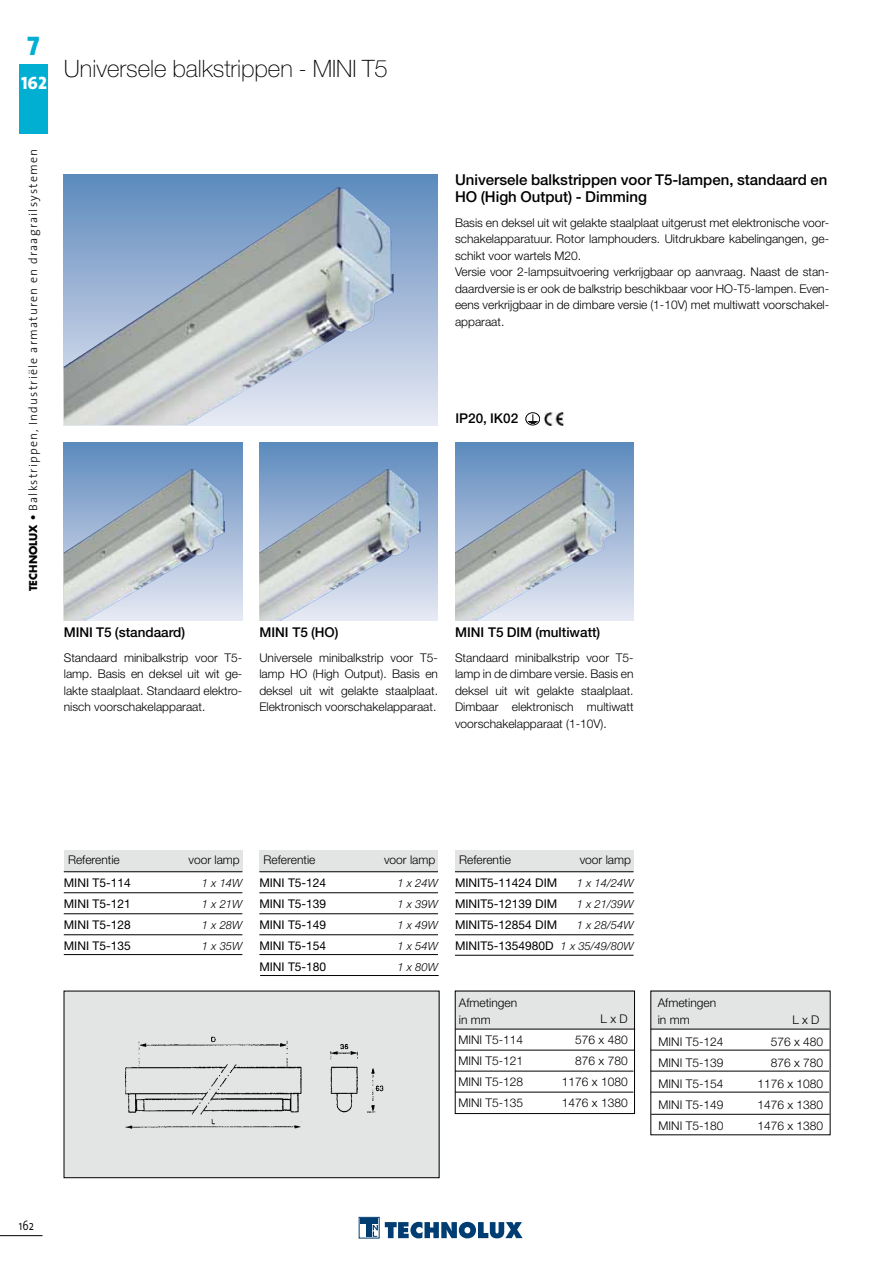
<style>
.page{position:relative;width:893px;height:1263px;background:#fff}
.page>*{position:absolute;margin:0;border:0;box-sizing:border-box;transform-origin:0 0}
.t1{font:27px "The Sans Extra Bold Caps";color:#00afd2}
.Normaal{font:100 24px "Helvetica Neue";color:#000}
.t2{font:18px "The Sans Extra Bold Caps";color:#fff}
.Titel{font:500 15px/16.5px "Helvetica Neue";color:#000}
.Titel_1{font:500 13.5px "Helvetica Neue";color:#000}
.Normaal-2{font:500 13.5px "Helvetica Neue";color:#000}
.Normaal-3{font:300 13.5px "The Sans";color:#000;scale:.8 1}
.Tekst{font:300 12px/16.5px "Helvetica Neue";color:#000;text-align:justify}
.Referentietekst{font:300 12px "Helvetica Neue";color:#000}
.Referentietekst-2{font:12px "Helvetica Neue";color:#000}
.t3{font:300 12px "The Sans";letter-spacing:.1em;color:#000}
.Referentietekst-3{font:italic 300 11.25px "Helvetica Neue";color:#000}
.s1{font-family:"Futura";font-weight:700;font-size:10.5px}
.s2{font-weight:300;font-style:italic;font-size:11.25px}
</style>
<div class="page">
<div style="left:19px;top:64px;width:29px;height:70px;background:#00afd2"></div>
<svg style="left:64px;top:174px;width:374px;height:251px;background:#a7b8cb"></svg>
<img style="left:246px;top:188px;width:90px;height:60px">
<svg style="left:64px;top:442px;width:178px;height:179px;background:#a7b9cd"></svg>
<img style="left:138px;top:469px;width:53px;height:35px">
<div style="left:64px;top:850px;width:178px;height:22px;background:#e3e4e4"></div>
<hr style="left:64px;top:871px;width:178px;height:1px;background:#000">
<hr style="left:64px;top:892px;width:178px;height:1px;background:#000">
<hr style="left:64px;top:913px;width:178px;height:1px;background:#000">
<hr style="left:64px;top:934px;width:178px;height:1px;background:#000">
<div style="left:259px;top:850px;width:179px;height:22px;background:#e3e4e4"></div>
<hr style="left:259px;top:871px;width:179px;height:1px;background:#000">
<hr style="left:259px;top:892px;width:179px;height:1px;background:#000">
<hr style="left:259px;top:913px;width:179px;height:1px;background:#000">
<hr style="left:259px;top:934px;width:179px;height:1px;background:#000">
<div style="left:455px;top:850px;width:179px;height:22px;background:#e3e4e4"></div>
<hr style="left:455px;top:871px;width:179px;height:1px;background:#000">
<hr style="left:455px;top:892px;width:179px;height:1px;background:#000">
<hr style="left:455px;top:913px;width:179px;height:1px;background:#000">
<hr style="left:455px;top:934px;width:179px;height:1px;background:#000">
<div style="left:64px;top:991px;width:375px;height:187px;background:#e3e4e4"></div>
<img style="left:125px;top:1036px;width:259px;height:93px">
<div style="left:64px;top:991px;width:375px;height:187px;border:1px solid #000"></div>
<div style="left:455px;top:991px;width:178px;height:38px;background:#e3e4e4"></div>
<div style="left:455px;top:991px;width:180px;height:123px;border:1px solid #000"></div>
<hr style="left:455px;top:1029px;width:180px;height:1px;background:#000">
<hr style="left:455px;top:1050px;width:179px;height:1px;background:#000">
<hr style="left:455px;top:1071px;width:178px;height:1px;background:#000">
<hr style="left:455px;top:1092px;width:178px;height:1px;background:#000">
<hr style="left:64px;top:954px;width:178px;height:1px;background:#000">
<hr style="left:259px;top:954px;width:179px;height:1px;background:#000">
<hr style="left:260px;top:975px;width:179px;height:1px;background:#000">
<div style="left:651px;top:991px;width:178px;height:38px;background:#e3e4e4"></div>
<hr style="left:651px;top:1029px;width:179px;height:1px;background:#000">
<hr style="left:651px;top:1050px;width:179px;height:1px;background:#000">
<hr style="left:651px;top:1071px;width:178px;height:1px;background:#000">
<hr style="left:651px;top:1092px;width:178px;height:1px;background:#000">
<hr style="left:651px;top:1114px;width:179px;height:1px;background:#000">
<hr style="left:455px;top:955px;width:179px;height:1px;background:#000">
<div style="left:526px;top:412px;width:14px;height:13px;border:1px solid #000;border-radius:50%"></div>
<svg style="left:528px;top:414px;width:10px;height:10px"></svg>
<img style="left:544px;top:412px;width:20px;height:13px">
<svg style="left:259px;top:442px;width:179px;height:179px;background:#a7b9cd"></svg>
<img style="left:333px;top:469px;width:53px;height:35px">
<svg style="left:455px;top:442px;width:179px;height:179px;background:#a7b9cd"></svg>
<img style="left:529px;top:469px;width:53px;height:35px">
<svg style="left:385px;top:1222px;width:138px;height:16px"></svg>
<div style="left:359px;top:1217px;width:20px;height:21px;border:1px solid #003d72"></div>
<svg style="left:360px;top:1218px;width:6px;height:6px"></svg>
<div style="left:366px;top:1218px;width:6px;height:19px;background:#003d72"></div>
<svg style="left:373px;top:1218px;width:5px;height:19px"></svg>
<hr style="left:0;top:1235px;width:43px;height:1px;background:#000">
<h1 class="t1" style="left:27px;top:23px;width:14px">7</h1>
<h3 class="t2" style="left:21px;top:67px;width:27px">162</h3>
<p class="Normaal" style="left:64px;top:55px;width:326px">Universele balkstrippen - MINI T5</p>
<p class="t3" style="left:23px;top:591px;width:444px;rotate:-90deg"><span class="s1">TECHNOLUX •</span> Balkstrippen, Industriële armaturen en draagrailsystemen</p>
<p class="Titel" style="left:455px;top:171px;width:374px">Universele balkstrippen voor T5-lampen, standaard en<br>HO (High Output) - Dimming</p>
<p class="Tekst" style="left:455px;top:214px;width:376px">Basis en deksel uit wit gelakte staalplaat uitgerust met elektronische voor&shy;schakelapparatuur. Rotor lamphouders. Uitdrukbare kabelingangen, ge&shy;schikt voor wartels M20.</p>
<p class="Tekst" style="left:455px;top:263px;width:376px">Versie voor 2-lampsuitvoering verkrijgbaar op aanvraag. Naast de stan&shy;daardversie is er ook de balkstrip beschikbaar voor HO-T5-lampen. Even&shy;eens verkrijgbaar in de dimbare versie (1-10V) met multiwatt voorschakel&shy;apparaat.</p>
<p class="Normaal-2" style="left:455px;top:410px;width:64px">IP20, IK02</p>
<p class="Titel_1" style="left:64px;top:624px;width:123px">MINI T5 (standaard)</p>
<p class="Tekst" style="left:64px;top:649px;width:180px">Standaard minibalkstrip voor T5- lamp. Basis en deksel uit wit ge&shy;lakte staalplaat. Standaard elektro&shy;nisch voorschakelapparaat.</p>
<p class="Titel_1" style="left:259px;top:624px;width:81px">MINI T5 (HO)</p>
<p class="Tekst" style="left:259px;top:649px;width:180px">Universele minibalkstrip voor T5- lamp HO (High Output). Basis en deksel uit wit gelakte staalplaat.<br>Elektronisch voorschakelapparaat.</p>
<p class="Titel_1" style="left:455px;top:624px;width:147px">MINI T5 DIM (multiwatt)</p>
<p class="Tekst" style="left:455px;top:649px;width:180px">Standaard minibalkstrip voor T5- lamp in de dimbare versie. Basis en deksel uit wit gelakte staalplaat.<br>Dimbaar elektronisch multiwatt voorschakelapparaat (1-10V).</p>
<p class="Tekst" style="left:68px;top:852px;width:53px">Referentie</p>
<p class="Tekst" style="left:188px;top:852px;width:53px">voor lamp</p>
<p class="Referentietekst-2" style="left:64px;top:875px;width:68px">MINI T5-114</p>
<p class="Referentietekst-3" style="left:202px;top:876px;width:42px">1 x 14W</p>
<p class="Referentietekst-2" style="left:64px;top:896px;width:68px">MINI T5-121</p>
<p class="Referentietekst-3" style="left:202px;top:897px;width:42px">1 x 21W</p>
<p class="Referentietekst-2" style="left:64px;top:917px;width:68px">MINI T5-128</p>
<p class="Referentietekst-3" style="left:202px;top:918px;width:42px">1 x 28W</p>
<p class="Referentietekst-2" style="left:64px;top:938px;width:68px">MINI T5-135</p>
<p class="Referentietekst-3" style="left:202px;top:939px;width:42px">1 x 35W</p>
<p class="Tekst" style="left:264px;top:852px;width:53px">Referentie</p>
<p class="Tekst" style="left:384px;top:852px;width:53px">voor lamp</p>
<p class="Tekst" style="left:459px;top:852px;width:53px">Referentie</p>
<p class="Tekst" style="left:580px;top:852px;width:53px">voor lamp</p>
<p class="Referentietekst-2" style="left:455px;top:875px;width:104px">MINIT5-11424 DIM</p>
<p class="Referentietekst-3" style="left:577px;top:876px;width:58px">1 x 14/24W</p>
<p class="Referentietekst-2" style="left:455px;top:896px;width:104px">MINIT5-12139 DIM</p>
<p class="Referentietekst-3" style="left:577px;top:897px;width:58px">1 x 21/39W</p>
<p class="Referentietekst-2" style="left:455px;top:917px;width:104px">MINIT5-12854 DIM</p>
<p class="Referentietekst-3" style="left:577px;top:918px;width:58px">1 x 28/54W</p>
<p class="Referentietekst-2" style="left:455px;top:938px;width:180px">MINIT5-1354980D <span class="s2">1 x 35/49/80W</span></p>
<p class="Referentietekst-2" style="left:259px;top:875px;width:68px">MINI T5-124</p>
<p class="Referentietekst-3" style="left:398px;top:876px;width:42px">1 x 24W</p>
<p class="Referentietekst-2" style="left:259px;top:896px;width:68px">MINI T5-139</p>
<p class="Referentietekst-3" style="left:398px;top:897px;width:42px">1 x 39W</p>
<p class="Referentietekst-2" style="left:259px;top:917px;width:68px">MINI T5-149</p>
<p class="Referentietekst-3" style="left:398px;top:918px;width:42px">1 x 49W</p>
<p class="Referentietekst-2" style="left:259px;top:938px;width:68px">MINI T5-154</p>
<p class="Referentietekst-3" style="left:398px;top:939px;width:42px">1 x 54W</p>
<p class="Referentietekst-2" style="left:259px;top:959px;width:68px">MINI T5-180</p>
<p class="Referentietekst-3" style="left:398px;top:960px;width:42px">1 x 80W</p>
<p class="Tekst" style="left:459px;top:994px;width:60px">Afmetingen</p>
<p class="Tekst" style="left:459px;top:1011px;width:33px">in mm</p>
<p class="Tekst" style="left:601px;top:1010px;width:29px">L x D</p>
<p class="Referentietekst" style="left:458px;top:1032px;width:66px">MINI T5-114</p>
<p class="Referentietekst" style="left:575px;top:1032px;width:54px">576 x 480</p>
<p class="Referentietekst" style="left:458px;top:1053px;width:66px">MINI T5-121</p>
<p class="Referentietekst" style="left:575px;top:1053px;width:54px">876 x 780</p>
<p class="Referentietekst" style="left:458px;top:1074px;width:66px">MINI T5-128</p>
<p class="Referentietekst" style="left:562px;top:1074px;width:67px">1176 x 1080</p>
<p class="Referentietekst" style="left:458px;top:1095px;width:66px">MINI T5-135</p>
<p class="Referentietekst" style="left:562px;top:1095px;width:67px">1476 x 1380</p>
<p class="Tekst" style="left:658px;top:994px;width:60px">Afmetingen</p>
<p class="Tekst" style="left:658px;top:1011px;width:33px">in mm</p>
<p class="Tekst" style="left:792px;top:1011px;width:29px">LxD</p>
<p class="Referentietekst" style="left:659px;top:1034px;width:66px">MINI T5-124</p>
<p class="Referentietekst" style="left:771px;top:1034px;width:54px">576 x 480</p>
<p class="Referentietekst" style="left:659px;top:1055px;width:66px">MINI T5-139</p>
<p class="Referentietekst" style="left:771px;top:1055px;width:54px">876 x 780</p>
<p class="Referentietekst" style="left:659px;top:1076px;width:66px">MINI T5-154</p>
<p class="Referentietekst" style="left:757px;top:1076px;width:67px">1176 x 1080</p>
<p class="Referentietekst" style="left:659px;top:1097px;width:66px">MINI T5-149</p>
<p class="Referentietekst" style="left:757px;top:1097px;width:67px">1476 x 1380</p>
<p class="Referentietekst" style="left:659px;top:1118px;width:66px">MINI T5-180</p>
<p class="Referentietekst" style="left:757px;top:1118px;width:67px">1476 x 1380</p>
<p class="Normaal-3" style="left:19px;top:1214px;width:20px">162</p>
</div>
